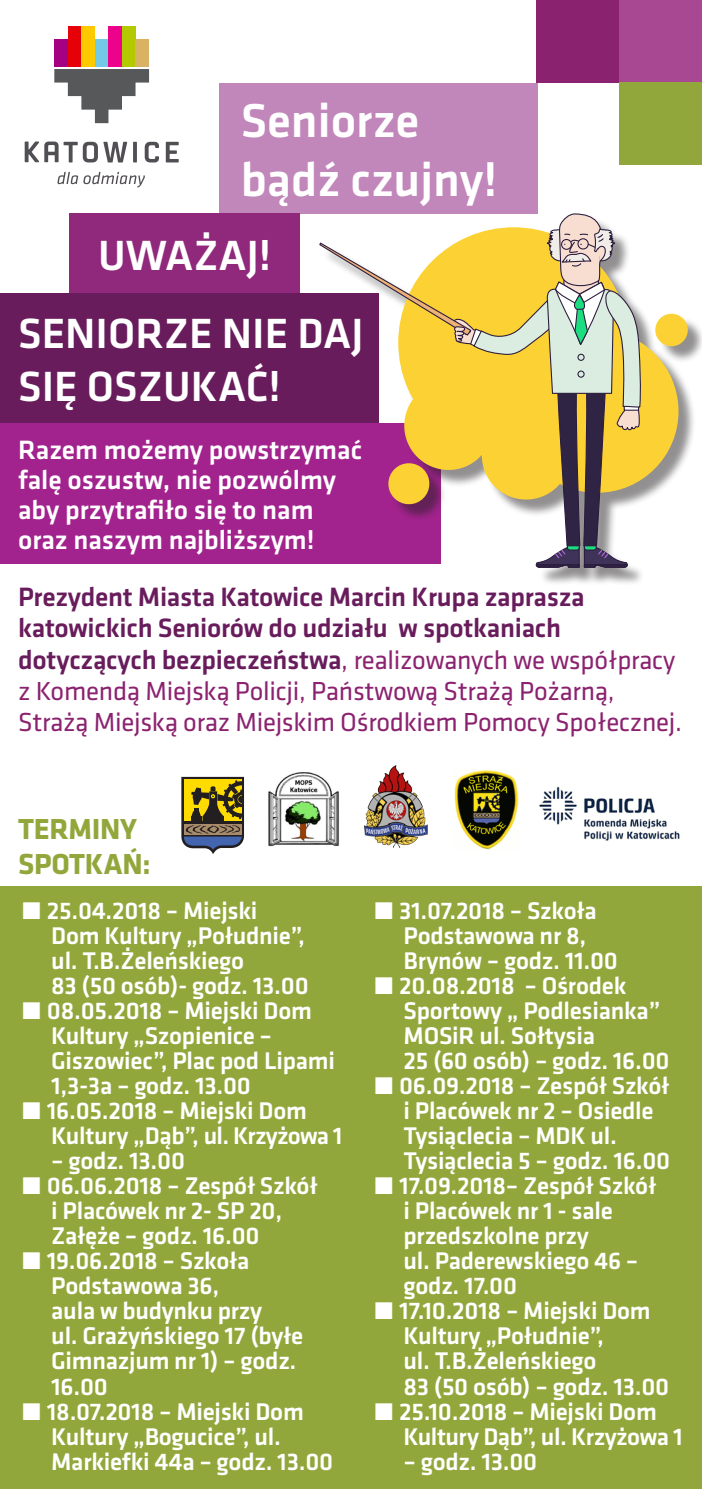
<style>
.page{position:relative;width:702px;height:1489px;background:#fff}
.page>*{position:absolute;margin:0;border:0;box-sizing:border-box;transform-origin:0 0}
.t1{font:500 49.25px/59px "Klavika";color:#fff}
.t2{font:500 43.75px/52.5px "Klavika";color:#fff}
.t3{font:700 30px "Klavika";letter-spacing:-.01em;color:#92a73b}
.t4{font:500 27.5px/31.2px "Klavika";letter-spacing:-.01em;color:#681c5c}
.t5{font:500 27.5px "Klavika";color:#fff}
.t6{font:27px/31.2px "Klavika";letter-spacing:-.01em;color:#8b226f}
.t7{font:500 25px/25px "Klavika";letter-spacing:-.01em;color:#fff}
.s1{font-weight:400;color:#8b226f}
.s2{font-weight:400;font-size:27px;color:#8b226f}
</style>
<div class="page">
<div style="left:0;top:886px;width:702px;height:602px;background:#92a73b"></div>
<svg style="left:54px;top:26px;width:96px;height:98px"></svg>
<div style="left:68px;top:26px;width:13px;height:41px;background:#e60008"></div>
<div style="left:81px;top:26px;width:14px;height:41px;background:#ffc900"></div>
<div style="left:95px;top:40px;width:13px;height:27px;background:#73c9e8"></div>
<div style="left:108px;top:26px;width:14px;height:41px;background:#ed028c"></div>
<div style="left:122px;top:26px;width:13px;height:41px;background:#b3c900"></div>
<div style="left:135px;top:40px;width:14px;height:27px;background:#d9b363"></div>
<svg style="left:25px;top:141px;width:102px;height:21px"></svg>
<hr style="left:133px;top:142px;width:4px;height:20px;background:#524f54">
<svg style="left:145px;top:142px;width:14px;height:20px"></svg>
<svg style="left:166px;top:142px;width:13px;height:20px"></svg>
<svg style="left:57px;top:172px;width:88px;height:16px"></svg>
<div style="left:536px;top:0;width:83px;height:83px;background:#8b226f"></div>
<div style="left:619px;top:0;width:83px;height:83px;background:#a84792"></div>
<div style="left:619px;top:82px;width:83px;height:83px;background:#92a73b"></div>
<div style="left:220px;top:83px;width:317px;height:130px;background:#c186ba"></div>
<div style="left:0;top:293px;width:378px;height:130px;background:#681c5c"></div>
<div style="left:69px;top:213px;width:231px;height:80px;background:#90287b"></div>
<div style="left:0;top:423px;width:440px;height:140px;background:#a2238e"></div>
<div style="left:322px;top:216px;width:380px;height:369px;background:#231f20;opacity:.5"></div>
<svg style="left:653px;top:311px;width:37px;height:37px"></svg>
<div style="left:515px;top:329px;width:163px;height:164px;background:#fcd133;border-radius:50%"></div>
<svg style="left:318px;top:201px;width:323px;height:367px"></svg>
<img style="left:539px;top:787px;width:141px;height:54px">
<svg style="left:181px;top:776px;width:63px;height:78px;background:#857a43"></svg>
<img style="left:268px;top:772px;width:71px;height:75px">
<img style="left:364px;top:766px;width:63px;height:81px">
<img style="left:454px;top:770px;width:64px;height:80px">
<p class="t1" style="left:241px;top:92px;width:258px">Seniorze bądź czujny!</p>
<p class="t2" style="left:98px;top:229px;width:174px">UWAŻAJ!</p>
<p class="t2" style="left:18px;top:308px;width:347px">SENIORZE NIE DAJ<br>SIĘ OSZUKAĆ!</p>
<p class="t5" style="left:18px;top:435px;width:345px">Razem możemy powstrzymać</p>
<p class="t5" style="left:18px;top:465px;width:319px">falę oszustw, nie pozwólmy</p>
<p class="t5" style="left:18px;top:495px;width:297px">aby przytrafiło się to nam</p>
<p class="t5" style="left:18px;top:525px;width:298px">oraz naszym najbliższym!</p>
<p class="t4" style="left:18px;top:582px;width:658px">Prezydent Miasta Katowice Marcin Krupa zaprasza katowickich Seniorów do udziału w spotkaniach dotyczących bezpieczeństwa<span class="s1">,</span> <span class="s2">realizowanych we współpracy</span></p>
<p class="t6" style="left:18px;top:675px;width:665px">z Komendą Miejską Policji, Państwową Strażą Pożarną,<br>Strażą Miejską oraz Miejskim Ośrodkiem Pomocy Społecznej.</p>
<p class="t3" style="left:18px;top:813px;width:120px">TERMINY</p>
<p class="t3" style="left:18px;top:848px;width:134px">SPOTKAŃ:</p>
<p class="t7" style="left:51px;top:898px;width:259px;text-indent:-30px">• 25.04.2018 – Miejski<br>Dom Kultury „Południe”, ul. T.B.Żeleńskiego<br>83 (50 osób)- godz. 13.00</p>
<p class="t7" style="left:51px;top:998px;width:285px;text-indent:-30px">• 08.05.2018 – Miejski Dom<br>Kultury „Szopienice –<br>Giszowiec”, Plac pod Lipami<br>1,3-3a – godz. 13.00</p>
<p class="t7" style="left:51px;top:1098px;width:293px;text-indent:-30px">• 16.05.2018 – Miejski Dom<br>Kultury „Dąb”, ul. Krzyżowa 1</p>
<p class="t7" style="left:51px;top:1148px;width:135px">– godz. 13.00</p>
<p class="t7" style="left:51px;top:1173px;width:268px;text-indent:-30px">• 06.06.2018 – Zespół Szkół i Placówek nr 2- SP 20,<br>Załęże – godz. 16.00</p>
<p class="t7" style="left:51px;top:1248px;width:253px;text-indent:-30px">• 19.06.2018 – Szkoła<br>Podstawowa 36,<br>aula w budynku przy<br>ul. Grażyńskiego 17 (byłe<br>Gimnazjum nr 1) – godz.<br>16.00</p>
<p class="t7" style="left:51px;top:1398px;width:283px;text-indent:-30px">• 18.07.2018 – Miejski Dom<br>Kultury „Bogucice”, ul.<br>Markiefki 44a – godz. 13.00</p>
<p class="t7" style="left:403px;top:898px;width:216px;text-indent:-30px">• 31.07.2018 – Szkoła<br>Podstawowa nr 8,<br>Brynów – godz. 11.00</p>
<p class="t7" style="left:403px;top:973px;width:268px;text-indent:-30px">• 20.08.2018 – Ośrodek<br>Sportowy „ Podlesianka”<br>MOSiR ul. Sołtysia<br>25 (60 osób) – godz. 16.00</p>
<p class="t7" style="left:403px;top:1073px;width:268px;text-indent:-30px">• 06.09.2018 – Zespół Szkół i Placówek nr 2 – Osiedle<br>Tysiąclecia – MDK ul.<br>Tysiąclecia 5 – godz. 16.00</p>
<p class="t7" style="left:403px;top:1173px;width:254px;text-indent:-30px">• 17.09.2018– Zespół Szkół i Placówek nr 1 - sale przedszkolne przy<br>ul. Paderewskiego 46 – godz. 17.00</p>
<p class="t7" style="left:403px;top:1298px;width:267px;text-indent:-30px">• 17.10.2018 – Miejski Dom<br>Kultury „Południe”,<br>ul. T.B.Żeleńskiego<br>83 (50 osób) – godz. 13.00</p>
<p class="t7" style="left:403px;top:1398px;width:281px;text-indent:-30px">• 25.10.2018 – Miejski Dom<br>Kultury Dąb”, ul. Krzyżowa 1</p>
<p class="t7" style="left:403px;top:1448px;width:135px">– godz. 13.00</p>
</div>
